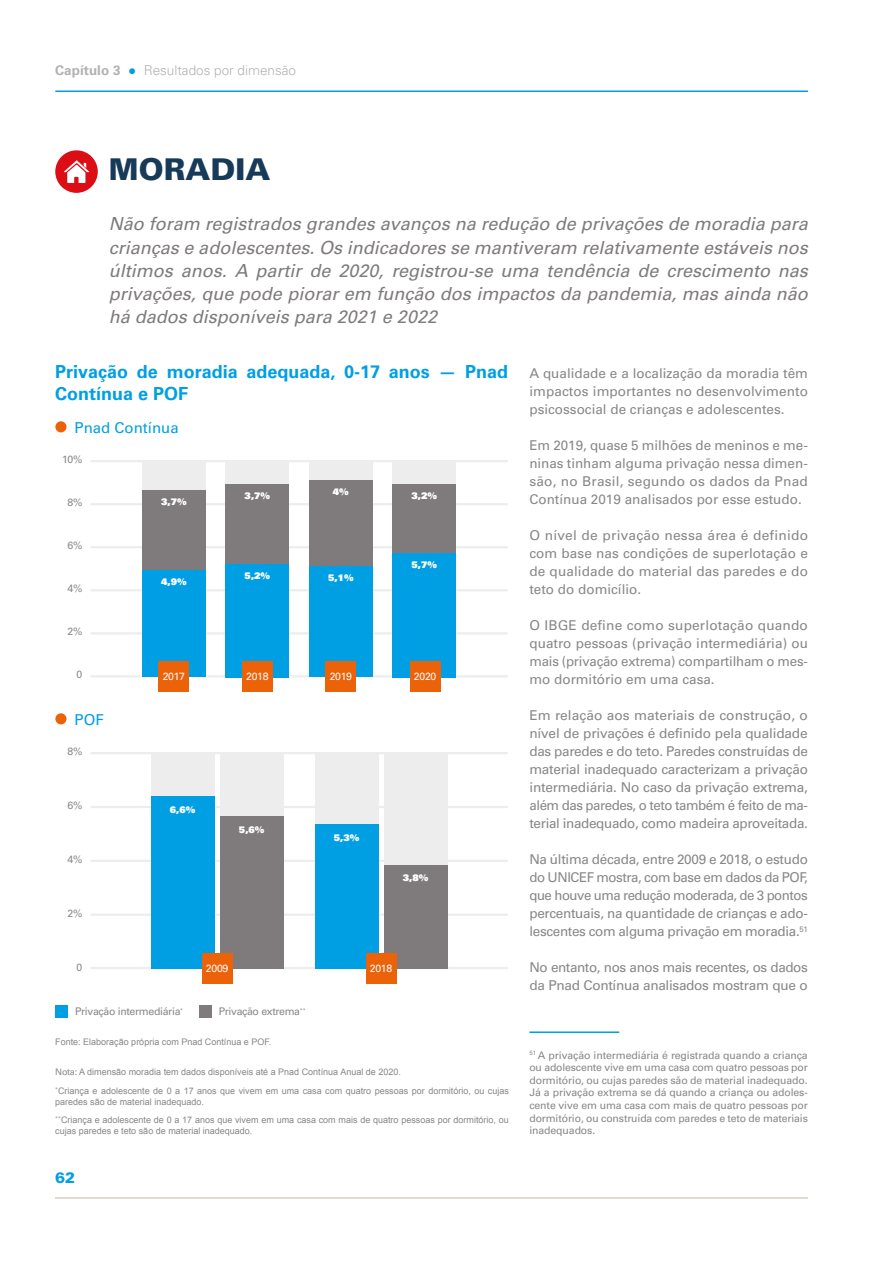
<style>
.page{position:relative;width:893px;height:1263px;background:#fff}
.page>*{position:absolute;margin:0;border:0;box-sizing:border-box;transform-origin:0 0}
.t1{font:30px "Univers LT 75 Blk";color:#173a58}
.t2{font:18px/23.2px "Univers LT 55 Obl";color:#7f7b7d;text-align:justify}
.t3{font:18px/21.6px "Univers LT 65 Bd";color:#009fe3}
.t4{font:15px "Univers LT 55 Rm";color:#009fe3}
.t5{font:15px "Univers LT 75 Blk";color:#009fe3}
.t6{font:13.5px/18px "Univers LT 55 Rm";letter-spacing:-.015em;color:#878787;text-align:justify}
.t7{font:13.5px "Univers LT 45 Lt";color:#b3b2b2}
.t8{font:10.5px/12.6px "Univers LT 55 Rm";letter-spacing:-.015em;color:#878787;text-align:justify}
.t9{font:10.5px "Univers LT 55 Rm";letter-spacing:-.03em;color:#fff}
.t10{font:9px/10.8px "Arial";color:#878787}
.t11{font:9px "Univers LT 85 X Blk";color:#fff}
.s1{font-family:"Univers LT 65 Bd"}
.s2{font-family:"Arial";font-weight:900;color:#009fe3}
.s3{font-family:"Univers LT 55 Rm"}
</style>
<div class="page">
<hr style="left:55px;top:1197px;width:151px;height:2px;background:#e1dad3">
<hr style="left:206px;top:1197px;width:150px;height:2px;background:#e1dad3">
<hr style="left:356px;top:1197px;width:151px;height:2px;background:#e1dad3">
<hr style="left:507px;top:1197px;width:150px;height:2px;background:#e1dad3">
<hr style="left:657px;top:1197px;width:151px;height:2px;background:#e1dad3">
<hr style="left:55px;top:90px;width:753px;height:2px;background:#009fe3">
<div style="left:55px;top:150px;width:43px;height:43px;background:#dc0d15;border-radius:50%"></div>
<svg style="left:64px;top:160px;width:25px;height:23px"></svg>
<hr style="left:529px;top:1031px;width:90px;height:2px;background:#009fe3">
<div style="left:55px;top:1005px;width:13px;height:12px;background:#009fe3"></div>
<div style="left:199px;top:1005px;width:12px;height:12px;background:#7f7b7d"></div>
<hr style="left:91px;top:752px;width:417px;height:2px;background:#ededed">
<hr style="left:91px;top:806px;width:417px;height:2px;background:#ededed">
<hr style="left:91px;top:860px;width:417px;height:2px;background:#ededed">
<hr style="left:91px;top:913px;width:417px;height:3px;background:#ededed">
<hr style="left:91px;top:967px;width:417px;height:2px;background:#ededed">
<div style="left:55px;top:713px;width:12px;height:11px;background:#eb6209;border-radius:50%"></div>
<div style="left:151px;top:752px;width:64px;height:177px;background:#ededed"></div>
<div style="left:220px;top:752px;width:64px;height:177px;background:#ededed"></div>
<div style="left:315px;top:752px;width:63px;height:177px;background:#ededed"></div>
<div style="left:384px;top:752px;width:63px;height:191px;background:#ededed"></div>
<div style="left:151px;top:796px;width:64px;height:173px;background:#009fe3"></div>
<div style="left:220px;top:816px;width:64px;height:153px;background:#7f7b7d"></div>
<div style="left:315px;top:824px;width:63px;height:145px;background:#009fe3"></div>
<div style="left:384px;top:865px;width:63px;height:104px;background:#7f7b7d"></div>
<div style="left:202px;top:953px;width:31px;height:31px;background:#eb6209"></div>
<div style="left:366px;top:953px;width:31px;height:31px;background:#eb6209"></div>
<hr style="left:91px;top:460px;width:417px;height:2px;background:#ededed">
<hr style="left:91px;top:503px;width:417px;height:2px;background:#ededed">
<hr style="left:91px;top:546px;width:417px;height:2px;background:#ededed">
<hr style="left:91px;top:589px;width:417px;height:2px;background:#ededed">
<hr style="left:91px;top:632px;width:417px;height:2px;background:#ededed">
<hr style="left:91px;top:675px;width:417px;height:2px;background:#ededed">
<div style="left:55px;top:421px;width:12px;height:11px;background:#eb6209;border-radius:50%"></div>
<div style="left:142px;top:460px;width:63px;height:177px;background:#ededed"></div>
<div style="left:142px;top:490px;width:63px;height:80px;background:#7f7b7d"></div>
<div style="left:142px;top:570px;width:63px;height:107px;background:#009fe3"></div>
<div style="left:226px;top:460px;width:63px;height:177px;background:#ededed"></div>
<div style="left:226px;top:484px;width:63px;height:80px;background:#7f7b7d"></div>
<div style="left:226px;top:564px;width:63px;height:113px;background:#009fe3"></div>
<div style="left:309px;top:460px;width:63px;height:177px;background:#ededed"></div>
<div style="left:309px;top:480px;width:63px;height:87px;background:#7f7b7d"></div>
<div style="left:309px;top:566px;width:63px;height:111px;background:#009fe3"></div>
<div style="left:393px;top:460px;width:63px;height:177px;background:#ededed"></div>
<div style="left:393px;top:484px;width:63px;height:70px;background:#7f7b7d"></div>
<div style="left:393px;top:553px;width:63px;height:124px;background:#009fe3"></div>
<div style="left:158px;top:661px;width:31px;height:31px;background:#eb6209"></div>
<div style="left:242px;top:661px;width:31px;height:31px;background:#eb6209"></div>
<div style="left:325px;top:661px;width:31px;height:31px;background:#eb6209"></div>
<div style="left:410px;top:661px;width:31px;height:31px;background:#eb6209"></div>
<p class="t7" style="left:55px;top:62px;width:242px"><span class="s1">Capítulo 3</span> <span class="s2">●</span> Resultados por dimensão</p>
<h1 class="t1" style="left:109px;top:150px;width:163px">MORADIA</h1>
<p class="t2" style="left:109px;top:212px;width:701px">Não foram registrados grandes avanços na redução de privações de moradia para crianças e adolescentes. Os indicadores se mantiveram relativamente estáveis nos últimos anos. A partir de 2020, registrou-se uma tendência de crescimento nas privações, que pode piorar em função dos impactos da pandemia, mas ainda não há dados disponíveis para 2021 e 2022</p>
<h2 class="t3" style="left:55px;top:361px;width:454px">Privação de moradia adequada, 0-17 anos — Pnad<br>Contínua e POF</h2>
<p class="t4" style="left:75px;top:419px;width:106px">Pnad Contínua</p>
<p class="t8" style="left:62px;top:453px;width:22px">10%</p>
<p class="t8" style="left:68px;top:496px;width:16px">8%</p>
<p class="t8" style="left:68px;top:539px;width:16px">6%</p>
<p class="t8" style="left:68px;top:582px;width:16px">4%</p>
<p class="t8" style="left:68px;top:625px;width:16px">2%</p>
<p class="t8" style="left:77px;top:668px;width:7px">0</p>
<p class="t4" style="left:75px;top:711px;width:31px">POF</p>
<p class="t8" style="left:68px;top:745px;width:16px">8%</p>
<p class="t8" style="left:68px;top:799px;width:16px">6%</p>
<p class="t8" style="left:68px;top:853px;width:16px">4%</p>
<p class="t8" style="left:68px;top:907px;width:16px">2%</p>
<p class="t8" style="left:77px;top:960px;width:7px">0</p>
<p class="t11" style="left:161px;top:496px;width:27px">3,7%</p>
<p class="t11" style="left:161px;top:576px;width:27px">4,9%</p>
<p class="t11" style="left:245px;top:489px;width:27px">3,7%</p>
<p class="t11" style="left:245px;top:570px;width:27px">5,2%</p>
<p class="t11" style="left:333px;top:486px;width:17px">4%</p>
<p class="t11" style="left:328px;top:572px;width:27px">5,1%</p>
<p class="t11" style="left:412px;top:489px;width:27px">3,2%</p>
<p class="t11" style="left:412px;top:559px;width:27px">5,7%</p>
<p class="t9" style="left:163px;top:670px;width:24px">2017</p>
<p class="t9" style="left:246px;top:670px;width:24px">2018</p>
<p class="t9" style="left:330px;top:670px;width:24px">2019</p>
<p class="t9" style="left:414px;top:670px;width:24px">2020</p>
<p class="t11" style="left:170px;top:803px;width:27px">6,6%</p>
<p class="t11" style="left:239px;top:823px;width:27px">5,6%</p>
<p class="t11" style="left:334px;top:831px;width:27px">5,3%</p>
<p class="t11" style="left:403px;top:872px;width:27px">3,8%</p>
<p class="t9" style="left:206px;top:962px;width:24px">2009</p>
<p class="t9" style="left:370px;top:962px;width:24px">2018</p>
<p class="t8" style="left:75px;top:1005px;width:110px">Privação intermediária<sup>*</sup></p>
<p class="t8" style="left:219px;top:1005px;width:88px">Privação extrema<sup>**</sup></p>
<p class="t10" style="left:55px;top:1036px;width:218px">Fonte: Elaboração própria com Pnad Contínua e POF.</p>
<p class="t10" style="left:55px;top:1066px;width:347px"><span class="s3">Nota:</span> A dimensão moradia tem dados disponíveis até a Pnad Contínua Anual de 2020.</p>
<p class="t10" style="left:55px;top:1086px;width:455px"><sup>*</sup>Criança e adolescente de 0 a 17 anos que vivem em uma casa com quatro pessoas por dormitório, ou cujas paredes são de material inadequado.</p>
<p class="t10" style="left:55px;top:1115px;width:455px"><sup>**</sup>Criança e adolescente de 0 a 17 anos que vivem em uma casa com mais de quatro pessoas por dormitório, ou cujas paredes e teto são de material inadequado.</p>
<p class="t5" style="left:55px;top:1168px;width:22px">62</p>
<p class="t6" style="left:529px;top:364px;width:280px">A qualidade e a localização da moradia têm impactos importantes no desenvolvimento psicossocial de crianças e adolescentes.</p>
<p class="t6" style="left:529px;top:436px;width:280px">Em 2019, quase 5 milhões de meninos e me&shy;ninas tinham alguma privação nessa dimen&shy;são, no Brasil, segundo os dados da Pnad Contínua 2019 analisados por esse estudo.</p>
<p class="t6" style="left:529px;top:526px;width:280px">O nível de privação nessa área é definido com base nas condições de superlotação e de qualidade do material das paredes e do teto do domicílio.</p>
<p class="t6" style="left:529px;top:616px;width:280px">O IBGE define como superlotação quando quatro pessoas (privação intermediária) ou mais (privação extrema) compartilham o mes&shy;mo dormitório em uma casa.</p>
<p class="t6" style="left:529px;top:706px;width:280px">Em relação aos materiais de construção, o nível de privações é definido pela qualidade das paredes e do teto. Paredes construídas de material inadequado caracterizam a privação intermediária. No caso da privação extrema, além das paredes, o teto também é feito de ma&shy;terial inadequado, como madeira aproveitada.</p>
<p class="t6" style="left:529px;top:850px;width:280px">Na última década, entre 2009 e 2018, o estudo do UNICEF mostra, com base em dados da POF, que houve uma redução moderada, de 3 pontos percentuais, na quantidade de crianças e ado&shy;lescentes com alguma privação em moradia.<sup>51</sup></p>
<p class="t6" style="left:529px;top:958px;width:280px">No entanto, nos anos mais recentes, os dados da Pnad Contínua analisados mostram que o</p>
<p class="t8" style="left:529px;top:1049px;width:280px"><sup>51</sup> A privação intermediária é registrada quando a criança ou adolescente vive em uma casa com quatro pessoas por dormitório, ou cujas paredes são de material inadequado.<br>Já a privação extrema se dá quando a criança ou adoles&shy;cente vive em uma casa com mais de quatro pessoas por dormitório, ou construída com paredes e teto de materiais inadequados.</p>
</div>
